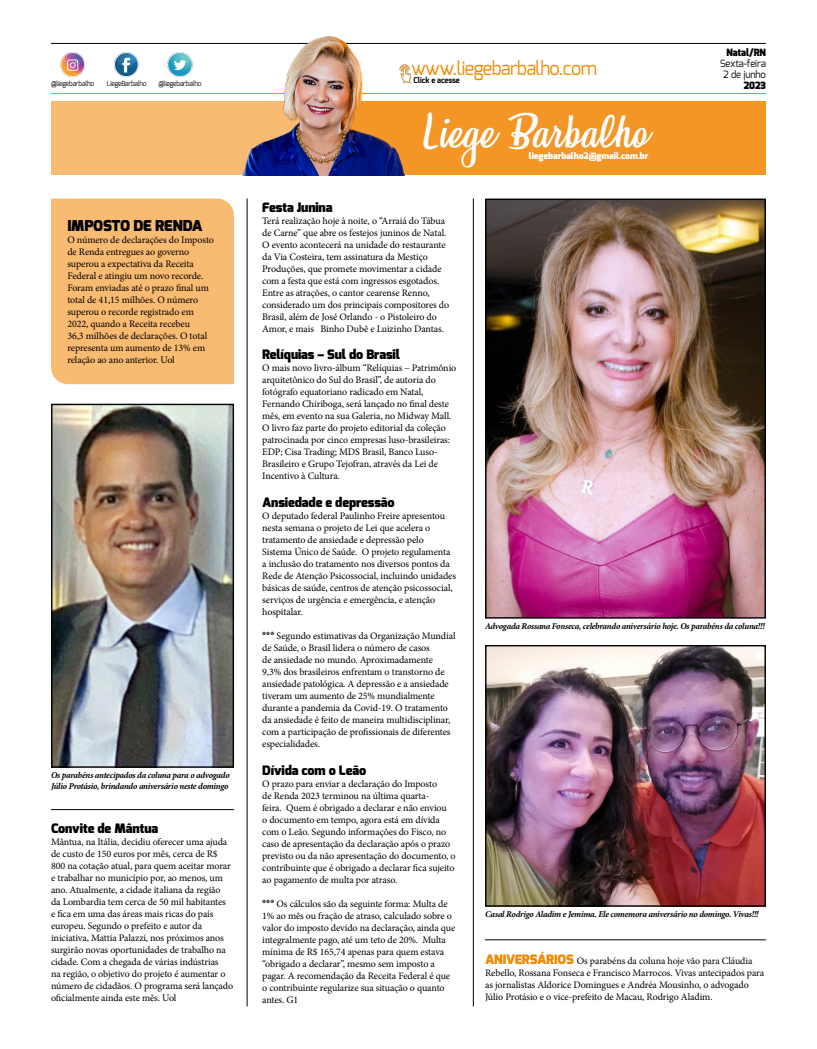
<style>
.page{position:relative;width:817px;height:1049px;background:#fff}
.page>*{position:absolute;margin:0;border:0;box-sizing:border-box;transform-origin:0 0}
.t1{font:41px "Honeymoon Personal Use";color:#fff}
.t2{font:19.1px "Exo";letter-spacing:-.03em;color:#f08a00;scale:.95 1}
.t3{font:900 15px "Exo";letter-spacing:-.01em;color:#000}
.t4{font:900 13px "Exo";letter-spacing:-.01em;color:#000}
.t5{font:10px/12px "Minion Pro";letter-spacing:-.01em;color:#000}
.t6{font:10px/11px "Exo";letter-spacing:-.01em;color:#000;text-align:center;scale:.95 1}
.t7{font:900 10px "Exo";letter-spacing:-.01em;color:#000;scale:.95 1}
.t8{font:italic 700 9px/10.8px "Minion Pro";letter-spacing:-.03em;color:#000}
.t9{font:900 9px "Exo";letter-spacing:-.01em;color:#fff}
.t10{font:700 8px "Exo";letter-spacing:-.01em;color:#000;scale:.95 1}
.t11{font:7px "Exo";letter-spacing:-.03em;color:#000;scale:.95 1}
.s1{font-family:"Exo";font-weight:900}
.s2{font-family:"Exo";font-weight:900;font-size:13px;color:#f08a00}
</style>
<div class="page">
<hr style="left:51px;top:43px;width:714px;height:1px;background:#000">
<hr style="left:51px;top:93px;width:714px;height:1px;background:#f08a00">
<img style="left:60px;top:52px;width:25px;height:24px">
<img style="left:114px;top:52px;width:25px;height:24px">
<img style="left:168px;top:52px;width:24px;height:24px">
<div style="left:51px;top:101px;width:595px;height:74px;background:#f9ba72"></div>
<div style="left:329px;top:101px;width:436px;height:74px;background:#f39626"></div>
<img style="left:217px;top:36px;width:209px;height:139px">
<img style="left:394px;top:63px;width:21px;height:21px">
<div style="left:51px;top:199px;width:183px;height:185px;background:#f9ba72"></div>
<hr style="left:247px;top:199px;width:1px;height:807px;background:#000">
<hr style="left:473px;top:199px;width:1px;height:807px;background:#000">
<hr style="left:51px;top:809px;width:183px;height:1px;background:#000">
<img style="left:53px;top:406px;width:179px;height:360px">
<div style="left:51px;top:404px;width:183px;height:364px;border:1px solid #000"></div>
<hr style="left:485px;top:939px;width:280px;height:1px;background:#000">
<img style="left:487px;top:201px;width:276px;height:416px">
<div style="left:485px;top:199px;width:280px;height:420px;border:1px solid #000"></div>
<img style="left:487px;top:647px;width:276px;height:258px">
<div style="left:485px;top:645px;width:280px;height:262px;border:1px solid #000"></div>
<p class="t11" style="left:51px;top:79px;width:47px">@liegebarbalho</p>
<p class="t11" style="left:107px;top:79px;width:43px">LiegeBarbalho</p>
<p class="t11" style="left:158px;top:79px;width:47px">@liegebarbalho</p>
<h3 class="t3" style="left:67px;top:216px;width:137px">IMPOSTO DE RENDA</h3>
<p class="t5" style="left:67px;top:234px;width:148px">O número de declarações do Imposto de Renda entregues ao governo superou a expectativa da Receita<br>Federal e atingiu um novo recorde.<br>Foram enviadas até o prazo final um total de 41,15 milhões. O número superou o recorde registrado em<br>2022, quando a Receita recebeu<br>36,3 milhões de declarações. O total representa um aumento de 13% em relação ao ano anterior. Uol</p>
<p class="t8" style="left:51px;top:769px;width:180px">Os parabéns antecipados da coluna para o advogado<br>Júlio Protásio, brindando aniversário neste domingo</p>
<h3 class="t4" style="left:51px;top:820px;width:109px">Convite de Mântua</h3>
<p class="t5" style="left:51px;top:836px;width:183px">Mântua, na Itália, decidiu oferecer uma ajuda de custo de 150 euros por mês, cerca de R$ 800 na cotação atual, para quem aceitar morar e trabalhar no município por, ao menos, um ano. Atualmente, a cidade italiana da região<br>da Lombardia tem cerca de 50 mil habitantes<br>e fica em uma das áreas mais ricas do país europeu. Segundo o prefeito e autor da iniciativa, Mattia Palazzi, nos próximos anos surgirão novas oportunidades de trabalho na cidade. Com a chegada de várias indústrias<br>na região, o objetivo do projeto é aumentar o número de cidadãos. O programa será lançado oficialmente ainda este mês. Uol</p>
<h2 class="t2" style="left:411px;top:56px;width:197px">www.liegebarbalho.com</h2>
<p class="t10" style="left:413px;top:75px;width:50px">Click e acesse</p>
<h1 class="t1" style="left:424px;top:108px;width:225px">Liege Barbalho</h1>
<p class="t9" style="left:529px;top:150px;width:121px">liegebarbalho2@gmail.com.br</p>
<p class="t7" style="left:726px;top:46px;width:43px">Natal/RN</p>
<p class="t6" style="left:720px;top:58px;width:50px">Sexta-feira<br>2 de junho</p>
<p class="t7" style="left:743px;top:79px;width:25px">2023</p>
<h3 class="t4" style="left:262px;top:199px;width:72px">Festa Junina</h3>
<p class="t5" style="left:262px;top:215px;width:188px">Terá realização hoje à noite, o “Arraiá do Tábua de Carne” que abre os festejos juninos de Natal.<br>O evento acontecerá na unidade do restaurante da Via Costeira, tem assinatura da Mestiço Produções, que promete movimentar a cidade com a festa que está com ingressos esgotados.<br>Entre as atrações, o cantor cearense Renno, considerado um dos principais compositores do Brasil, além de José Orlando - o Pistoleiro do Amor, e mais Binho Dubê e Luizinho Dantas.</p>
<h3 class="t4" style="left:262px;top:346px;width:139px">Relíquias – Sul do Brasil</h3>
<p class="t5" style="left:262px;top:362px;width:196px">O mais novo livro-álbum “Relíquias – Patrimônio arquitetônico do Sul do Brasil”, de autoria do fotógrafo equatoriano radicado em Natal, Fernando Chiriboga, será lançado no final deste mês, em evento na sua Galeria, no Midway Mall.<br>O livro faz parte do projeto editorial da coleção patrocinada por cinco empresas luso-brasileiras:<br>EDP; Cisa Trading; MDS Brasil, Banco Luso-Brasileiro e Grupo Tejofran, através da Lei de Incentivo à Cultura.</p>
<h3 class="t4" style="left:262px;top:494px;width:134px">Ansiedade e depressão</h3>
<p class="t5" style="left:262px;top:510px;width:195px">O deputado federal Paulinho Freire apresentou nesta semana o projeto de Lei que acelera o tratamento de ansiedade e depressão pelo Sistema Único de Saúde. O projeto regulamenta a inclusão do tratamento nos diversos pontos da Rede de Atenção Psicossocial, incluindo unidades básicas de saúde, centros de atenção psicossocial, serviços de urgência e emergência, e atenção hospitalar.</p>
<p class="t5" style="left:262px;top:630px;width:195px"><span class="s1">***</span> Segundo estimativas da Organização Mundial de Saúde, o Brasil lidera o número de casos<br>de ansiedade no mundo. Aproximadamente<br>9,3% dos brasileiros enfrentam o transtorno de ansiedade patológica. A depressão e a ansiedade tiveram um aumento de 25% mundialmente durante a pandemia da Covid-19. O tratamento da ansiedade é feito de maneira multidisciplinar, com a participação de profissionais de diferentes especialidades.</p>
<h3 class="t4" style="left:262px;top:761px;width:105px">Dívida com o Leão</h3>
<p class="t5" style="left:262px;top:777px;width:195px">O prazo para enviar a declaração do Imposto<br>de Renda 2023 terminou na última quarta-<br>feira. Quem é obrigado a declarar e não enviou<br>o documento em tempo, agora está em dívida com o Leão. Segundo informações do Fisco, no caso de apresentação da declaração após o prazo previsto ou da não apresentação do documento, o contribuinte que é obrigado a declarar fica sujeito ao pagamento de multa por atraso.</p>
<p class="t5" style="left:262px;top:897px;width:194px"><span class="s1">***</span> Os cálculos são da seguinte forma: Multa de 1% ao mês ou fração de atraso, calculado sobre o valor do imposto devido na declaração, ainda que integralmente pago, até um teto de 20%. Multa mínima de R$ 165,74 apenas para quem estava “obrigado a declarar”, mesmo sem imposto a pagar. A recomendação da Receita Federal é que o contribuinte regularize sua situação o quanto antes. G1</p>
<p class="t8" style="left:485px;top:620px;width:281px">Advogada Rossana Fonseca, celebrando aniversário hoje. Os parabéns da coluna!!!</p>
<p class="t8" style="left:485px;top:908px;width:275px">Casal Rodrigo Aladim e Jemima. Ele comemora aniversário no domingo. Vivas!!!</p>
<p class="t5" style="left:485px;top:955px;width:280px"><span class="s2">ANIVERSÁRIOS</span> Os parabéns da coluna hoje vão para Cláudia Rebello, Rossana Fonseca e Francisco Marrocos. Vivas antecipados para as jornalistas Aldorice Domingues e Andréa Mousinho, o advogado Júlio Protásio e o vice-prefeito de Macau, Rodrigo Aladim.</p>
</div>
